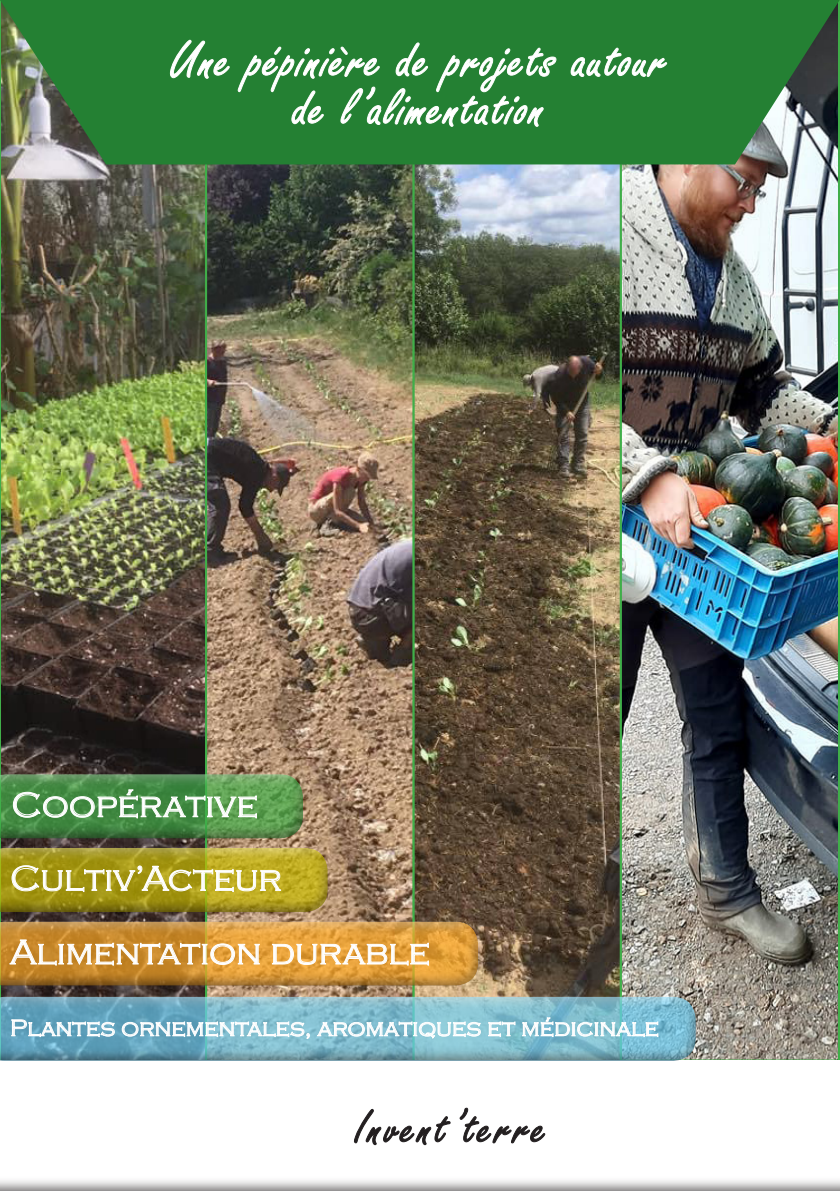
<style>
.page{position:relative;width:840px;height:1191px;background:#fff}
.page>*{position:absolute;margin:0;border:0;box-sizing:border-box;transform-origin:0 0}
.t1{font:56px "Freestyle Script";letter-spacing:.025em;color:#fff}
.t2{font:52px "Freestyle Script";letter-spacing:.05em;color:#231f20}
.t3{font:300 36px "Copperplate Gothic";color:#fff}
.t4{font:300 24px "Copperplate Gothic";color:#fff}
</style>
<div class="page">
<img style="left:3px;top:164px;width:615px;height:832px">
<img style="left:622px;top:164px;width:214px;height:894px">
<div style="left:0;top:1059px;width:839px;height:132px;background:#231f20;opacity:.75"></div>
<svg style="left:354px;top:1109px;width:96px;height:36px"></svg>
<svg style="left:459px;top:1103px;width:86px;height:40px"></svg>
<div style="left:0;top:848px;width:331px;height:66px;background:#231f20;opacity:.75"></div>
<svg style="left:0;top:848px;width:327px;height:64px;background:#ad9f2c"></svg>
<div style="left:0;top:920px;width:478px;height:66px;background:#231f20;opacity:.75"></div>
<svg style="left:0;top:921px;width:478px;height:64px;background:#d19945"></svg>
<div style="left:0;top:996px;width:697px;height:67px;background:#231f20;opacity:.75"></div>
<svg style="left:11px;top:1018px;width:104px;height:19px;background:#8bbace"></svg>
<svg style="left:121px;top:1020px;width:189px;height:19px;background:#9bc8d7"></svg>
<svg style="left:316px;top:1020px;width:165px;height:19px;background:#a7d2de"></svg>
<svg style="left:487px;top:1021px;width:28px;height:16px"></svg>
<svg style="left:521px;top:1014px;width:137px;height:24px;background:#9accda"></svg>
<div style="left:0;top:774px;width:306px;height:66px;background:#231f20;opacity:.75"></div>
<svg style="left:0;top:774px;width:303px;height:64px;background:#5a9556"></svg>
<svg style="left:0;top:0;width:839px;height:164px;background:#33813f"></svg>
<svg style="left:169px;top:39px;width:61px;height:40px;background:#489454"></svg>
<svg style="left:569px;top:47px;width:98px;height:30px;background:#4b9657"></svg>
<svg style="left:237px;top:42px;width:319px;height:85px;background:#3e8f4b"></svg>
<p class="t1" style="left:170px;top:30px;width:498px">Une pépinière de projets autour</p>
<p class="t1" style="left:294px;top:78px;width:252px">de l’alimentation</p>
<p class="t3" style="left:11px;top:785px;width:248px">Coopérative</p>
<p class="t3" style="left:10px;top:859px;width:273px">Cultiv’Acteur</p>
<p class="t3" style="left:10px;top:932px;width:421px">Alimentation durable</p>
<p class="t4" style="left:10px;top:1014px;width:650px">Plantes ornementales, aromatiques et médicinale</p>
<p class="t2" style="left:354px;top:1099px;width:194px">Invent’terre</p>
</div>
